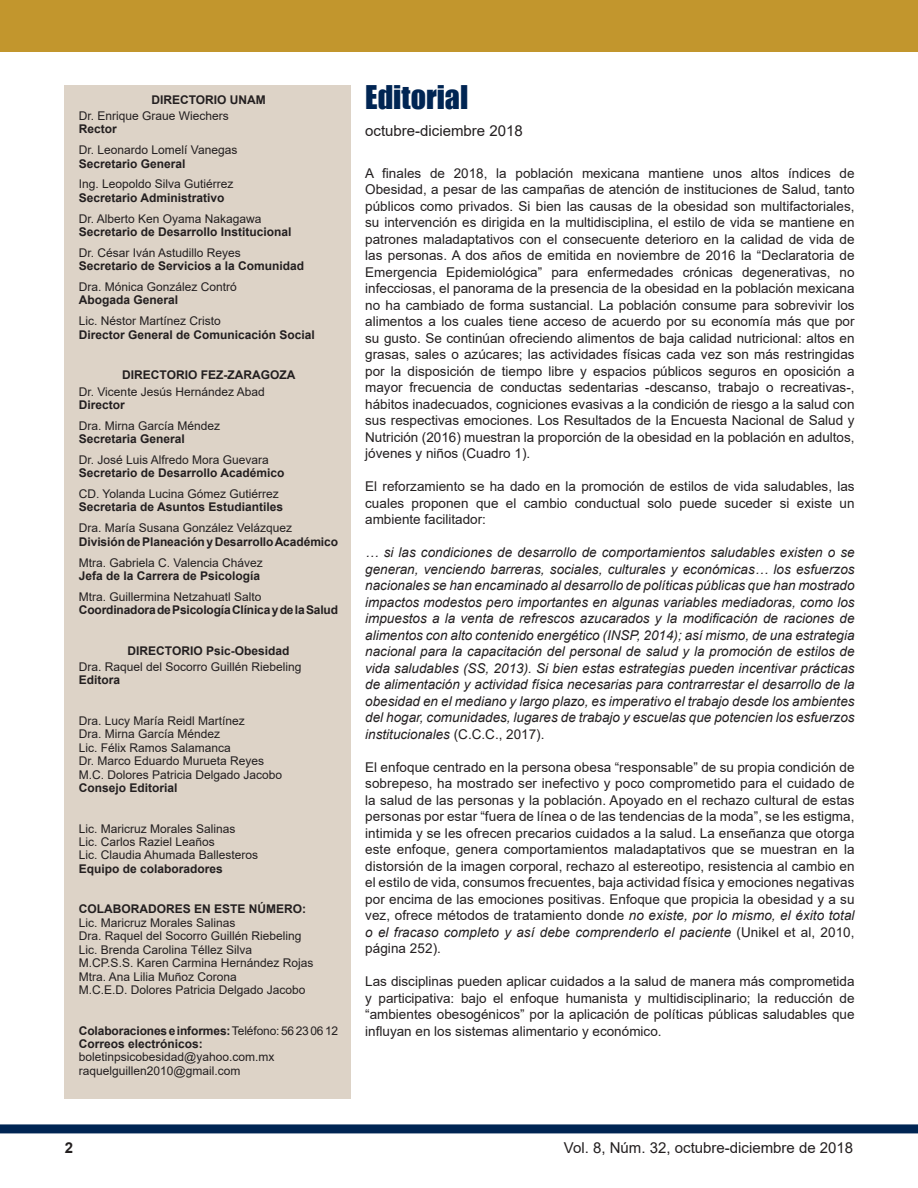
<style>
.page{position:relative;width:918px;height:1188px;background:#fff}
.page>*{position:absolute;margin:0;border:0;box-sizing:border-box;transform-origin:0 0}
.t1{font:30px "Impact";color:#002553}
.t2{font:15px "Arial";color:#231f20}
.t3{font:700 15px "Arial";color:#231f20}
.t4{font:13.5px/16.5px "Arial";color:#231f20;text-align:justify}
.t5{font:italic 13.5px/16.5px "Arial";color:#231f20;text-align:justify}
.t6{font:12px "Arial";color:#231f20}
.t7{font:700 12px "Arial";color:#231f20}
.s1{font-weight:400}
.s2{font-style:normal}
.s3{font-style:italic}
</style>
<div class="page">
<div style="left:0;top:1124px;width:918px;height:9px;background:#002553"></div>
<div style="left:64px;top:85px;width:287px;height:1014px;background:#ddd3c7"></div>
<div style="left:0;top:0;width:918px;height:51px;background:#c2962d"></div>
<p class="t7" style="left:151px;top:91px;width:116px">DIRECTORIO UNAM</p>
<p class="t6" style="left:79px;top:108px;width:152px">Dr. Enrique Graue Wiechers</p>
<p class="t7" style="left:79px;top:121px;width:40px">Rector</p>
<p class="t6" style="left:79px;top:142px;width:160px">Dr. Leonardo Lomelí Vanegas</p>
<p class="t7" style="left:79px;top:155px;width:108px">Secretario General</p>
<p class="t6" style="left:79px;top:176px;width:156px">Ing. Leopoldo Silva Gutiérrez</p>
<p class="t7" style="left:79px;top:189px;width:147px">Secretario Administrativo</p>
<p class="t6" style="left:79px;top:210px;width:184px">Dr. Alberto Ken Oyama Nakagawa</p>
<p class="t7" style="left:79px;top:223px;width:214px">Secretario de Desarrollo Institucional</p>
<p class="t6" style="left:79px;top:244px;width:164px">Dr. César Iván Astudillo Reyes</p>
<p class="t7" style="left:79px;top:257px;width:227px">Secretario de Servicios a la Comunidad</p>
<p class="t6" style="left:79px;top:279px;width:160px">Dra. Mónica González Contró</p>
<p class="t7" style="left:79px;top:292px;width:101px">Abogada General</p>
<p class="t6" style="left:79px;top:313px;width:144px">Lic. Néstor Martínez Cristo</p>
<p class="t7" style="left:79px;top:326px;width:238px">Director General de Comunicación Social</p>
<p class="t7" style="left:122px;top:367px;width:175px">DIRECTORIO FEZ-ZARAGOZA</p>
<p class="t6" style="left:79px;top:383px;width:187px">Dr. Vicente Jesús Hernández Abad</p>
<p class="t7" style="left:79px;top:396px;width:48px">Director</p>
<p class="t6" style="left:79px;top:417px;width:143px">Dra. Mirna García Méndez</p>
<p class="t7" style="left:79px;top:430px;width:108px">Secretaria General</p>
<p class="t6" style="left:79px;top:451px;width:192px">Dr. José Luis Alfredo Mora Guevara</p>
<p class="t7" style="left:79px;top:465px;width:207px">Secretario de Desarrollo Académico</p>
<p class="t6" style="left:79px;top:486px;width:202px">CD. Yolanda Lucina Gómez Gutiérrez</p>
<p class="t7" style="left:79px;top:499px;width:206px">Secretaria de Asuntos Estudiantiles</p>
<p class="t6" style="left:79px;top:520px;width:215px">Dra. María Susana González Velázquez</p>
<p class="t7" style="left:79px;top:533px;width:261px">División de Planeación y Desarrollo Académico</p>
<p class="t6" style="left:79px;top:554px;width:185px">Mtra. Gabriela C. Valencia Chávez</p>
<p class="t7" style="left:79px;top:567px;width:183px">Jefa de la Carrera de Psicología</p>
<p class="t6" style="left:79px;top:588px;width:184px">Mtra. Guillermina Netzahuatl Salto</p>
<p class="t7" style="left:79px;top:601px;width:261px">Coordinadora de Psicología Clínica y de la Salud</p>
<p class="t7" style="left:128px;top:642px;width:163px">DIRECTORIO Psic-Obesidad</p>
<p class="t6" style="left:79px;top:658px;width:224px">Dra. Raquel del Socorro Guillén Riebeling</p>
<p class="t7" style="left:79px;top:672px;width:43px">Editora</p>
<p class="t6" style="left:79px;top:712px;width:168px">Dra. Lucy María Reidl Martínez</p>
<p class="t6" style="left:79px;top:726px;width:143px">Dra. Mirna García Méndez</p>
<p class="t6" style="left:79px;top:739px;width:154px">Lic. Félix Ramos Salamanca</p>
<p class="t6" style="left:79px;top:753px;width:187px">Dr. Marco Eduardo Murueta Reyes</p>
<p class="t6" style="left:79px;top:766px;width:205px">M.C. Dolores Patricia Delgado Jacobo</p>
<p class="t7" style="left:79px;top:780px;width:100px">Consejo Editorial</p>
<p class="t6" style="left:79px;top:820px;width:158px">Lic. Maricruz Morales Salinas</p>
<p class="t6" style="left:79px;top:834px;width:138px">Lic. Carlos Raziel Leaños</p>
<p class="t6" style="left:79px;top:847px;width:181px">Lic. Claudia Ahumada Ballesteros</p>
<p class="t7" style="left:79px;top:860px;width:146px">Equipo de colaboradores</p>
<p class="t7" style="left:79px;top:901px;width:229px">COLABORADORES EN ESTE NÚMERO:</p>
<p class="t6" style="left:79px;top:914px;width:158px">Lic. Maricruz Morales Salinas</p>
<p class="t6" style="left:79px;top:928px;width:224px">Dra. Raquel del Socorro Guillén Riebeling</p>
<p class="t6" style="left:79px;top:941px;width:175px">Lic. Brenda Carolina Téllez Silva</p>
<p class="t6" style="left:79px;top:955px;width:236px">M.CP.S.S. Karen Carmina Hernández Rojas</p>
<p class="t6" style="left:79px;top:968px;width:160px">Mtra. Ana Lilia Muñoz Corona</p>
<p class="t6" style="left:79px;top:982px;width:228px">M.C.E.D. Dolores Patricia Delgado Jacobo</p>
<p class="t7" style="left:79px;top:1022px;width:261px">Colaboraciones e informes: <span class="s1">Teléfono: 56 23 06 12</span></p>
<p class="t7" style="left:79px;top:1035px;width:126px">Correos electrónicos:</p>
<p class="t6" style="left:79px;top:1049px;width:197px">boletinpsicobesidad@yahoo.com.mx</p>
<p class="t6" style="left:79px;top:1062px;width:163px">raquelguillen2010@gmail.com</p>
<p class="t1" style="left:365px;top:74px;width:105px">Editorial</p>
<p class="t2" style="left:365px;top:120px;width:159px">octubre-diciembre 2018</p>
<p class="t4" style="left:365px;top:165px;width:491px">A finales de 2018, la población mexicana mantiene unos altos índices de Obesidad, a pesar de las campañas de atención de instituciones de Salud, tanto públicos como privados. Si bien las causas de la obesidad son multifactoriales, su intervención es dirigida en la multidisciplina, el estilo de vida se mantiene en patrones maladaptativos con el consecuente deterioro en la calidad de vida de las personas. A dos años de emitida en noviembre de 2016 la “Declaratoria de Emergencia Epidemiológica” para enfermedades crónicas degenerativas, no infecciosas, el panorama de la presencia de la obesidad en la población mexicana no ha cambiado de forma sustancial. La población consume para sobrevivir los alimentos a los cuales tiene acceso de acuerdo por su economía más que por su gusto. Se continúan ofreciendo alimentos de baja calidad nutricional: altos en grasas, sales o azúcares; las actividades físicas cada vez son más restringidas por la disposición de tiempo libre y espacios públicos seguros en oposición a mayor frecuencia de conductas sedentarias -descanso, trabajo o recreativas-, hábitos inadecuados, cogniciones evasivas a la condición de riesgo a la salud con sus respectivas emociones. Los Resultados de la Encuesta Nacional de Salud y Nutrición (2016) muestran la proporción de la obesidad en la población en adultos, jóvenes y niños (Cuadro 1).</p>
<p class="t4" style="left:365px;top:478px;width:491px">El reforzamiento se ha dado en la promoción de estilos de vida saludables, las cuales proponen que el cambio conductual solo puede suceder si existe un ambiente facilitador:</p>
<p class="t5" style="left:365px;top:545px;width:491px">… si las condiciones de desarrollo de comportamientos saludables existen o se generan, venciendo barreras, sociales, culturales y económicas… los esfuerzos nacionales se han encaminado al desarrollo de políticas públicas que han mostrado impactos modestos pero importantes en algunas variables mediadoras, como los impuestos a la venta de refrescos azucarados y la modificación de raciones de alimentos con alto contenido energético (INSP, 2014); así mismo, de una estrategia nacional para la capacitación del personal de salud y la promoción de estilos de vida saludables (SS, 2013). Si bien estas estrategias pueden incentivar prácticas de alimentación y actividad física necesarias para contrarrestar el desarrollo de la obesidad en el mediano y largo plazo, es imperativo el trabajo desde los ambientes del hogar, comunidades, lugares de trabajo y escuelas que potencien los esfuerzos institucionales <span class="s2">(C.C.C., 2017).</span></p>
<p class="t4" style="left:365px;top:759px;width:491px">El enfoque centrado en la persona obesa “responsable” de su propia condición de sobrepeso, ha mostrado ser inefectivo y poco comprometido para el cuidado de la salud de las personas y la población. Apoyado en el rechazo cultural de estas personas por estar “fuera de línea o de las tendencias de la moda”, se les estigma, intimida y se les ofrecen precarios cuidados a la salud. La enseñanza que otorga este enfoque, genera comportamientos maladaptativos que se muestran en la distorsión de la imagen corporal, rechazo al estereotipo, resistencia al cambio en el estilo de vida, consumos frecuentes, baja actividad física y emociones negativas por encima de las emociones positivas. Enfoque que propicia la obesidad y a su vez, ofrece métodos de tratamiento donde <span class="s3">no existe, por lo mismo, el éxito total o el fracaso completo y así debe comprenderlo el paciente</span> (Unikel et al, 2010, página 252).</p>
<p class="t4" style="left:365px;top:973px;width:491px">Las disciplinas pueden aplicar cuidados a la salud de manera más comprometida y participativa: bajo el enfoque humanista y multidisciplinario; la reducción de “ambientes obesogénicos” por la aplicación de políticas públicas saludables que influyan en los sistemas alimentario y económico.</p>
<p class="t3" style="left:65px;top:1137px;width:10px">2</p>
<p class="t2" style="left:564px;top:1137px;width:291px">Vol. 8, Núm. 32, octubre-diciembre de 2018</p>
</div>
